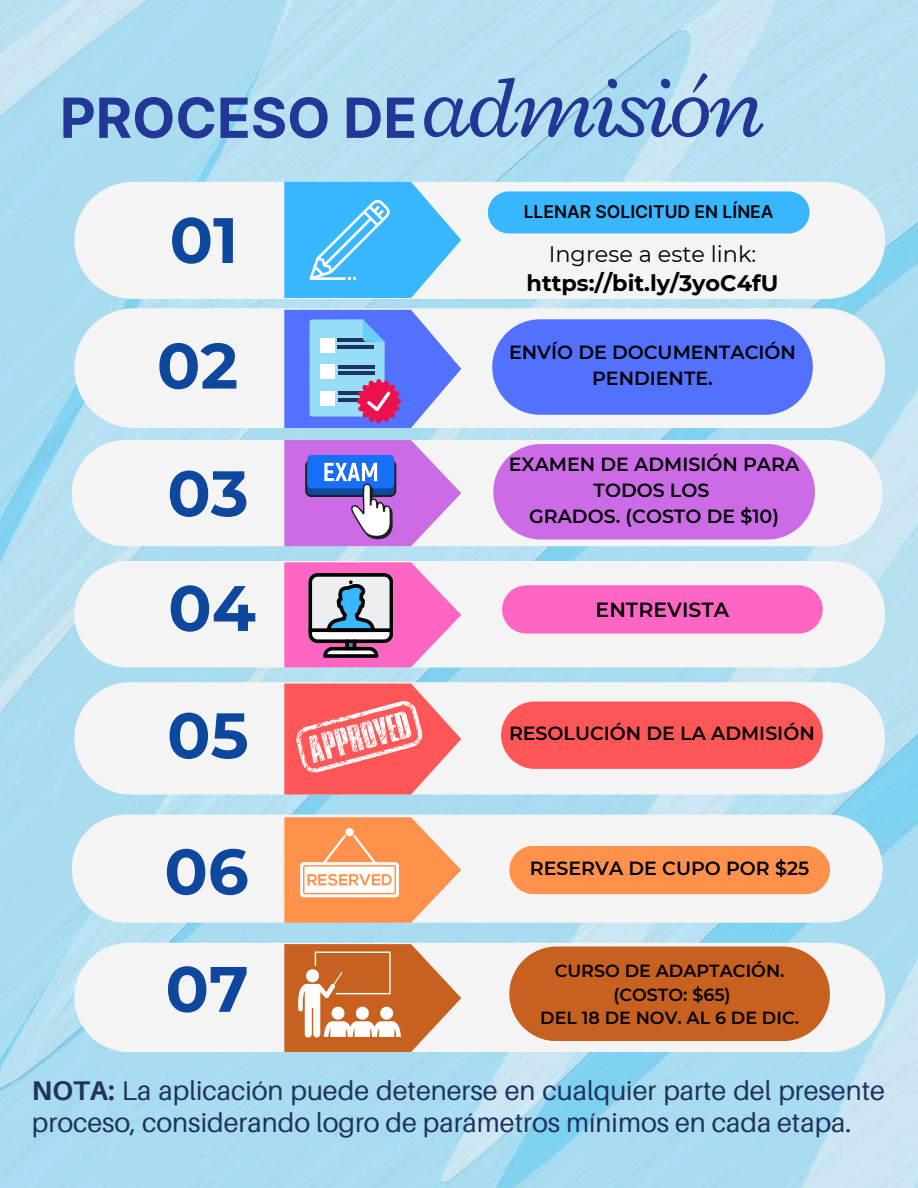
<style>
.page{position:relative;width:918px;height:1188px;background:#fff}
.page>*{position:absolute;margin:0;border:0;box-sizing:border-box;transform-origin:0 0}
.t1{font:700 64.05px "Montserrat";color:#0e489e}
.t2{font:700 55.35px "Inter";color:#233796}
.t3{font:27px/31.5px "Aileron";color:#20335f}
.t4{font:700 22.35px "Montserrat";color:#000}
.t5{font:22.35px "Montserrat";color:#000}
.t6{font:600 20.55px "Montserrat";color:#010204}
.t7{font:600 19.05px/25.8px "Montserrat";color:#010204;text-align:center}
.t8{font:600 17.55px/23.7px "Montserrat";color:#010204;text-align:center}
.t9{font:600 17.55px "Inter";color:#010204}
.s1{font-family:"Radley";font-weight:400;font-style:italic;font-size:90px}
.s2{font-weight:700}
</style>
<div class="page">
<img style="left:0;top:0;width:918px;height:1188px">
<div style="left:72px;top:815px;width:811px;height:108px;background:#f4f4f4;border-radius:54px"></div>
<div style="left:509px;top:846px;width:321px;height:48px;background:#ff914d;border-radius:24px"></div>
<div style="left:74px;top:682px;width:811px;height:113px;background:#f4f4f4;border-radius:56px"></div>
<div style="left:74px;top:561px;width:811px;height:106px;background:#f4f4f4;border-radius:53px"></div>
<div style="left:502px;top:585px;width:321px;height:49px;background:#ff66c4;border-radius:24px"></div>
<div style="left:72px;top:440px;width:810px;height:106px;background:#f4f4f4;border-radius:53px"></div>
<div style="left:74px;top:308px;width:811px;height:120px;background:#f4f4f4;border-radius:60px"></div>
<svg style="left:492px;top:319px;width:321px;height:96px;background:#5d7afe"></svg>
<div style="left:74px;top:182px;width:811px;height:117px;background:#f4f4f4"></div>
<div style="left:488px;top:191px;width:322px;height:42px;background:#38b6ff"></div>
<div style="left:493px;top:444px;width:322px;height:96px;background:#cb6ce6;border-radius:48px"></div>
<div style="left:501px;top:702px;width:322px;height:67px;background:#ff5757"></div>
<svg style="left:284px;top:182px;width:177px;height:116px"></svg>
<svg style="left:284px;top:310px;width:177px;height:118px"></svg>
<svg style="left:284px;top:440px;width:177px;height:106px"></svg>
<svg style="left:284px;top:562px;width:177px;height:105px"></svg>
<svg style="left:284px;top:684px;width:177px;height:111px"></svg>
<svg style="left:284px;top:817px;width:177px;height:106px"></svg>
<div style="left:345px;top:828px;width:9px;height:8px;background:#fff;border-radius:50%"></div>
<svg style="left:74px;top:943px;width:811px;height:109px;fill:#f4f4f4"></svg>
<div style="left:509px;top:947px;width:321px;height:94px;background:#c8601f"></div>
<svg style="left:284px;top:944px;width:177px;height:108px"></svg>
<h2 class="t2" style="left:60px;top:85px;width:705px">PROCESO DE<span class="s1">admisión</span></h2>
<h1 class="t1" style="left:170px;top:201px;width:70px">01</h1>
<h1 class="t1" style="left:157px;top:327px;width:83px">02</h1>
<h1 class="t1" style="left:167px;top:454px;width:83px">03</h1>
<h1 class="t1" style="left:168px;top:569px;width:89px">04</h1>
<h1 class="t1" style="left:167px;top:696px;width:83px">05</h1>
<h1 class="t1" style="left:164px;top:832px;width:86px">06</h1>
<h1 class="t1" style="left:165px;top:950px;width:85px">07</h1>
<p class="t9" style="left:524px;top:201px;width:251px">LLENAR SOLICITUD EN LÍNEA</p>
<p class="t5" style="left:549px;top:240px;width:209px">Ingrese a este link:</p>
<p class="t4" style="left:527px;top:269px;width:253px">https://bit.ly/3yoC4fU</p>
<p class="t7" style="left:509px;top:339px;width:288px">ENVÍO DE DOCUMENTACIÓN<br>PENDIENTE.</p>
<p class="t7" style="left:509px;top:451px;width:292px">EXAMEN DE ADMISIÓN PARA<br>TODOS LOS<br>GRADOS. (COSTO DE $10)</p>
<p class="t6" style="left:596px;top:597px;width:135px">ENTREVISTA</p>
<p class="t7" style="left:509px;top:720px;width:307px">RESOLUCIÓN DE LA ADMISIÓN</p>
<p class="t7" style="left:530px;top:855px;width:281px">RESERVA DE CUPO POR $25</p>
<p class="t8" style="left:540px;top:959px;width:260px">CURSO DE ADAPTACIÓN. (COSTO: $65)<br>DEL 18 DE NOV. AL 6 DE DIC.</p>
<h3 class="t3" style="left:32px;top:1075px;width:855px"><span class="s2">NOTA:</span> La aplicación puede detenerse en cualquier parte del presente proceso, considerando logro de parámetros mínimos en cada etapa.</h3>
</div>
